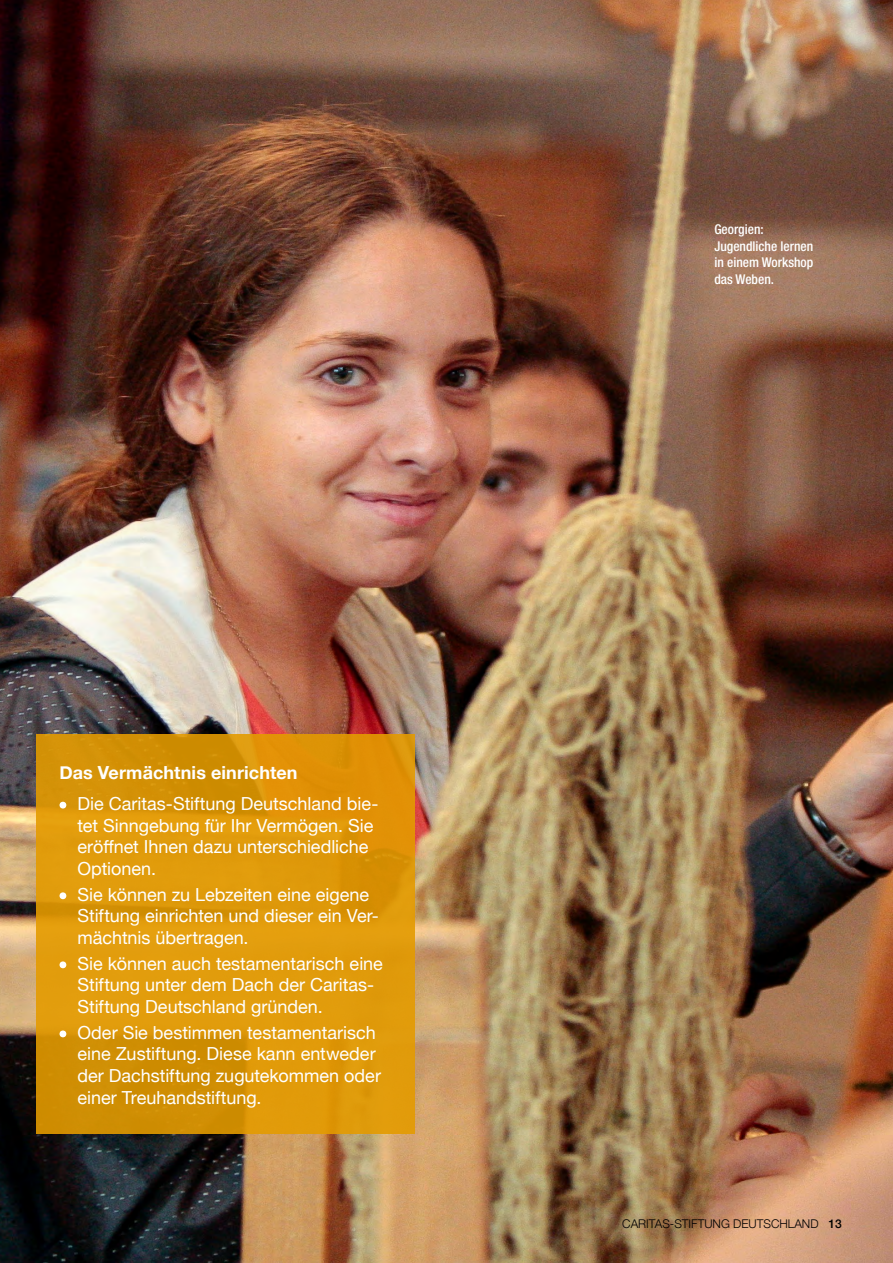
<style>
.page{position:relative;width:893px;height:1263px;background:#fff}
.page>*{position:absolute;margin:0;border:0;box-sizing:border-box;transform-origin:0 0}
.t1{font:18px/21.6px "Helvetica Neue";color:#fff}
.t2{font:700 18px "Helvetica Neue";letter-spacing:.005em;color:#fff}
.t3{font:500 condensed 13.5px/16.5px "Helvetica Neue";color:#fff}
.t4{font:300 12px "Helvetica Neue";color:#000}
.s1{font-weight:500}
</style>
<div class="page">
<img style="left:0;top:0;width:893px;height:1263px">
<svg style="left:36px;top:734px;width:379px;height:400px;background:#dc9608"></svg>
<svg style="left:60px;top:802px;width:6px;height:6px"></svg>
<svg style="left:60px;top:892px;width:6px;height:7px"></svg>
<svg style="left:60px;top:961px;width:6px;height:7px"></svg>
<svg style="left:60px;top:1030px;width:6px;height:7px"></svg>
<p class="t2" style="left:60px;top:758px;width:240px">Das Vermächtnis einrichten</p>
<p class="t1" style="left:78px;top:794px;width:302px">Die Caritas-Stiftung Deutschland bie&shy;tet Sinngebung für Ihr Vermögen. Sie eröffnet Ihnen dazu unterschiedliche<br>Optionen.</p>
<p class="t1" style="left:78px;top:884px;width:303px">Sie können zu Lebzeiten eine eigene<br>Stiftung einrichten und dieser ein Ver&shy;mächtnis übertragen.</p>
<p class="t1" style="left:78px;top:953px;width:307px">Sie können auch testamentarisch eine<br>Stiftung unter dem Dach der Caritas-<br>Stiftung Deutschland gründen.</p>
<p class="t1" style="left:78px;top:1023px;width:305px">Oder Sie bestimmen testamentarisch eine Zustiftung. Diese kann entweder der Dachstiftung zugutekommen oder einer Treuhandstiftung.</p>
<p class="t3" style="left:714px;top:221px;width:100px">Georgien:<br>Jugendliche lernen in einem Workshop das Weben.</p>
<p class="t4" style="left:622px;top:1214px;width:221px">CARITAS-STIFTUNG DEUTSCHLAND <span class="s1">13</span></p>
</div>
